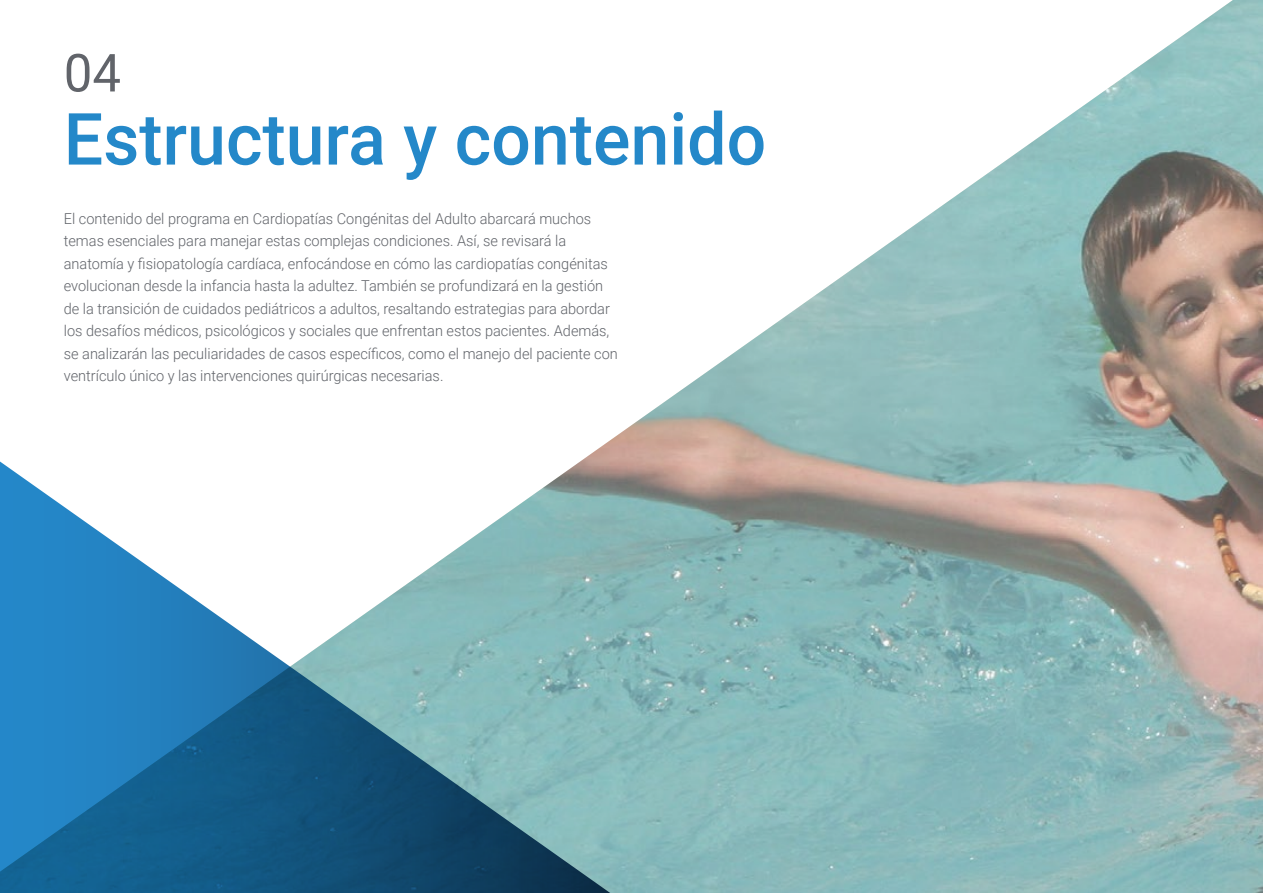
<style>
.page{position:relative;width:1263px;height:893px;background:#fff}
.page>*{position:absolute;margin:0;border:0;box-sizing:border-box;transform-origin:0 0}
.t1{font:500 72px "Roboto";color:#2488c9}
.t2{font:52.5px "Roboto";color:#61646a}
.t3{font:300 15px/22.5px "Roboto";color:#61646a}
</style>
<div class="page">
<img style="left:602px;top:0;width:661px;height:893px">
<svg style="left:0;top:446px;width:640px;height:447px"></svg>
<h2 class="t2" style="left:64px;top:36px;width:59px">04</h2>
<h1 class="t1" style="left:64px;top:89px;width:704px">Estructura y contenido</h1>
<p class="t3" style="left:64px;top:207px;width:556px">El contenido del programa en Cardiopatías Congénitas del Adulto abarcará muchos temas esenciales para manejar estas complejas condiciones. Así, se revisará la anatomía y fisiopatología cardíaca, enfocándose en cómo las cardiopatías congénitas evolucionan desde la infancia hasta la adultez. También se profundizará en la gestión de la transición de cuidados pediátricos a adultos, resaltando estrategias para abordar los desafíos médicos, psicológicos y sociales que enfrentan estos pacientes. Además, se analizarán las peculiaridades de casos específicos, como el manejo del paciente con ventrículo único y las intervenciones quirúrgicas necesarias.</p>
</div>
